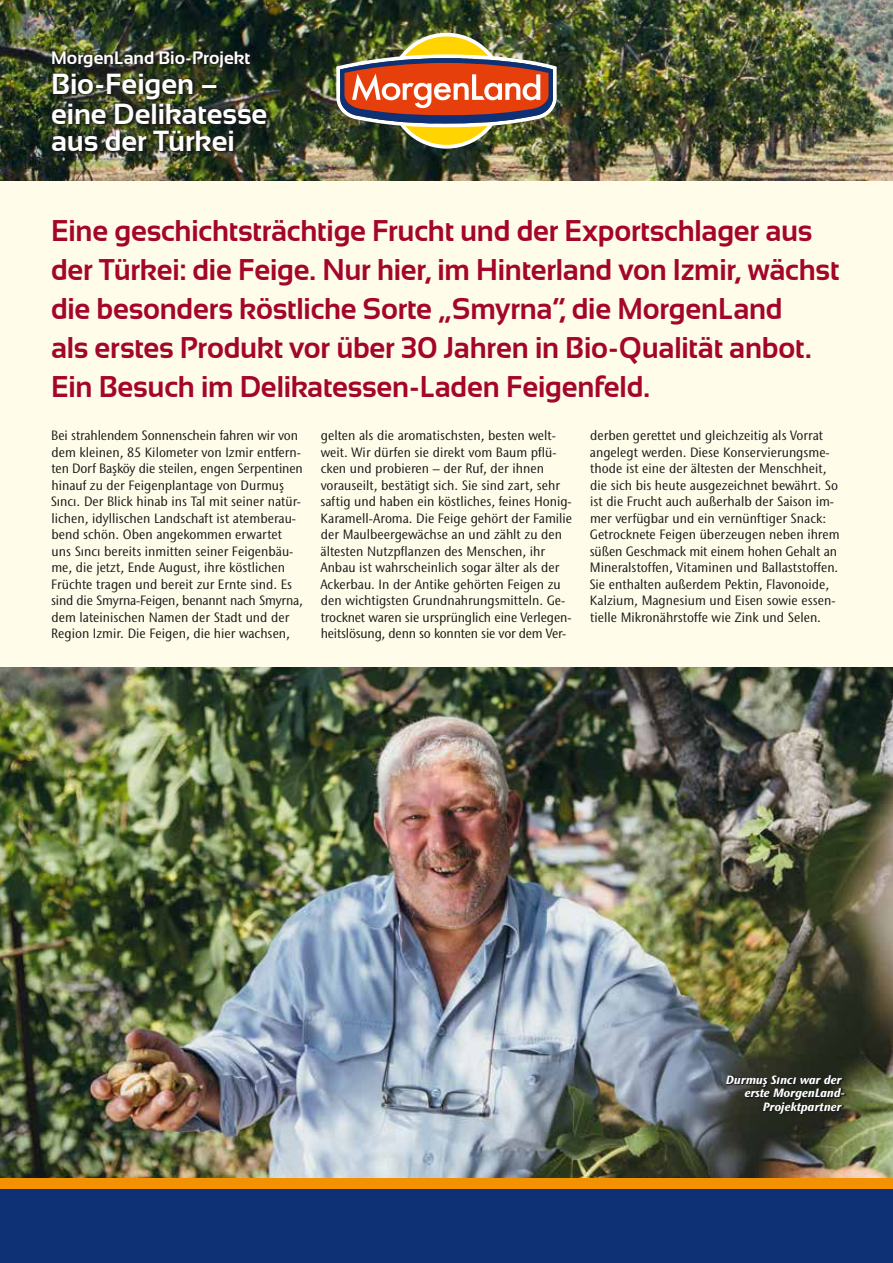
<style>
.page{position:relative;width:893px;height:1263px;background:#fffdea}
.page>*{position:absolute;margin:0;border:0;box-sizing:border-box;transform-origin:0 0}
.t1{font:700 30px/39px "Sansation";letter-spacing:-.01em;color:#a4052a}
.t2{font:700 29.1px/30px "Sansation";letter-spacing:-.005em;color:#fff}
.t3{font:700 18px "Sansation";color:#fff}
.t4{font:condensed 13.5px/16.5px "Stone Sans IIITC Pro";color:#1a1a18;scale:1.1 1}
.t5{font:italic 700 condensed 12px/13.5px "Stone Sans IIITC Pro";color:#fff;text-align:right;scale:1.1 1}
</style>
<div class="page">
<img style="left:0;top:0;width:893px;height:181px">
<img style="left:0;top:668px;width:893px;height:510px">
<div style="left:0;top:1188px;width:893px;height:75px;background:#0d3174"></div>
<div style="left:0;top:1178px;width:893px;height:10px;background:#f39100"></div>
<img style="left:51px;top:48px;width:220px;height:107px">
<svg style="left:725px;top:1074px;width:121px;height:42px;background:#272921"></svg>
<img style="left:336px;top:33px;width:221px;height:116px">
<h3 class="t3" style="left:51px;top:48px;width:201px">MorgenLand Bio-Projekt</h3>
<h2 class="t2" style="left:51px;top:69px;width:218px">Bio-Feigen – eine Delikatesse</h2>
<h2 class="t2" style="left:51px;top:126px;width:185px">aus der Türkei</h2>
<p class="t1" style="left:51px;top:211px;width:790px">Eine geschichtsträchtige Frucht und der Exportschlager aus der Türkei: die Feige. Nur hier, im Hinterland von Izmir, wächst die besonders köstliche Sorte „Smyrna“, die MorgenLand<br>als erstes Produkt vor über 30 Jahren in Bio-Qualität anbot.<br>Ein Besuch im Delikatessen-Laden Feigenfeld.</p>
<p class="t4" style="left:51px;top:427px;width:231px">Bei strahlendem Sonnenschein fahren wir von dem kleinen, 85 Kilometer von Izmir entfern&shy;ten Dorf Başköy die steilen, engen Serpentinen hinauf zu der Feigenplantage von Durmuş Sıncı. Der Blick hinab ins Tal mit seiner natür&shy;lichen, idyllischen Landschaft ist atemberau&shy;bend schön. Oben angekommen erwartet uns Sıncı bereits inmitten seiner Feigenbäu&shy;me, die jetzt, Ende August, ihre köstlichen Früchte tragen und bereit zur Ernte sind. Es sind die Smyrna-Feigen, benannt nach Smyrna, dem lateinischen Namen der Stadt und der Region Izmir. Die Feigen, die hier wachsen,</p>
<p class="t4" style="left:320px;top:427px;width:230px">gelten als die aromatischsten, besten welt&shy;weit. Wir dürfen sie direkt vom Baum pflü&shy;cken und probieren – der Ruf, der ihnen vorauseilt, bestätigt sich. Sie sind zart, sehr saftig und haben ein köstliches, feines Honig-Karamell-Aroma. Die Feige gehört der Familie der Maulbeergewächse an und zählt zu den ältesten Nutzpflanzen des Menschen, ihr Anbau ist wahrscheinlich sogar älter als der Ackerbau. In der Antike gehörten Feigen zu den wichtigsten Grundnahrungsmitteln. Ge&shy;trocknet waren sie ursprünglich eine Verlegen&shy;heitslösung, denn so konnten sie vor dem Ver-</p>
<p class="t4" style="left:589px;top:427px;width:229px">derben gerettet und gleichzeitig als Vorrat angelegt werden. Diese Konservierungsme&shy;thode ist eine der ältesten der Menschheit, die sich bis heute ausgezeichnet bewährt. So ist die Frucht auch außerhalb der Saison im&shy;mer verfügbar und ein vernünftiger Snack:<br>Getrocknete Feigen überzeugen neben ihrem süßen Geschmack mit einem hohen Gehalt an Mineralstoffen, Vitaminen und Ballaststoffen.<br>Sie enthalten außerdem Pektin, Flavonoide, Kalzium, Magnesium und Eisen sowie essen&shy;tielle Mikronährstoffe wie Zink und Selen.</p>
<p class="t5" style="left:726px;top:1073px;width:110px">Durmuş SIncI war der erste MorgenLand-<br>Projektpartner</p>
</div>
